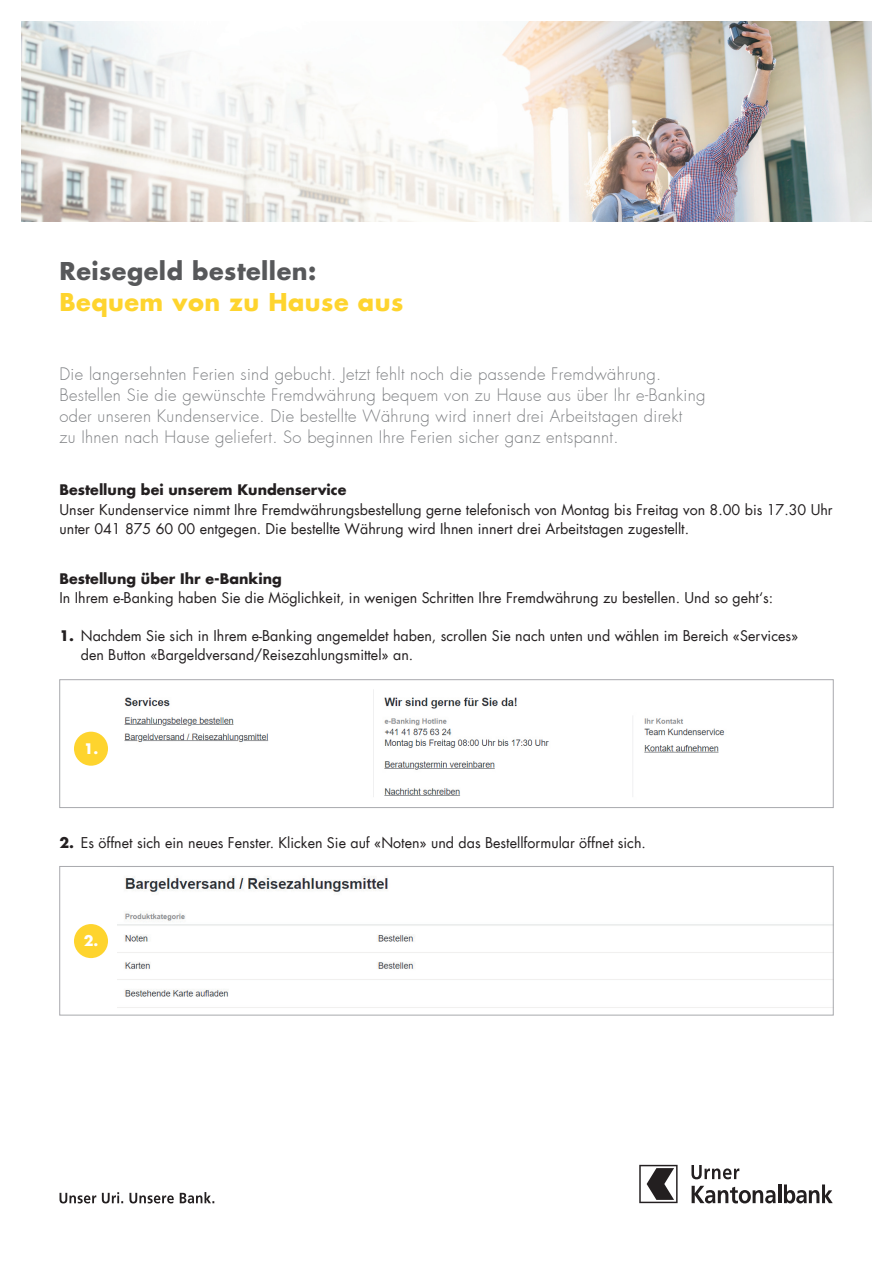
<style>
.page{position:relative;width:893px;height:1263px;background:#fff}
.page>*{position:absolute;margin:0;border:0;box-sizing:border-box;transform-origin:0 0}
.t1{font:700 24px "UKB Futura";letter-spacing:.02em;color:#57585a}
.t2{font:700 24px "UKB Futura";letter-spacing:.02em;color:#fed42e}
.t3{font:300 16.5px/21px "UKB Futura";letter-spacing:.02em;color:#808285}
.t4{font:14.25px/19.5px "UKB Futura";color:#231f20}
.t5{font:700 14.25px "UKB Futura";color:#231f20}
.t6{font:700 14.25px "UKB Futura";color:#fff}
.s1{font-weight:700}
</style>
<div class="page">
<svg style="left:60px;top:1192px;width:154px;height:11px"></svg>
<svg style="left:692px;top:1186px;width:84px;height:17px"></svg>
<hr style="left:778px;top:1184px;width:3px;height:19px;background:#231f20">
<svg style="left:784px;top:1184px;width:49px;height:19px"></svg>
<svg style="left:691px;top:1165px;width:48px;height:14px"></svg>
<svg style="left:639px;top:1165px;width:39px;height:38px"></svg>
<img style="left:21px;top:21px;width:851px;height:200px">
<img style="left:124px;top:689px;width:601px;height:108px">
<div style="left:60px;top:679px;width:773px;height:129px;border:1px solid #a8a9ad"></div>
<img style="left:118px;top:876px;width:713px;height:132px">
<div style="left:60px;top:866px;width:773px;height:149px;border:1px solid #a8a9ad"></div>
<div style="left:74px;top:732px;width:34px;height:34px;background:#fed42e;border-radius:50%"></div>
<div style="left:74px;top:924px;width:34px;height:34px;background:#fed42e;border-radius:50%"></div>
<h1 class="t1" style="left:60px;top:254px;width:258px">Reisegeld bestellen:</h1>
<h1 class="t2" style="left:60px;top:286px;width:345px">Bequem von zu Hause aus</h1>
<p class="t3" style="left:60px;top:363px;width:647px">Die langersehnten Ferien sind gebucht. Jetzt fehlt noch die passende Fremdwährung.<br>Bestellen Sie die gewünschte Fremdwährung bequem von zu Hause aus über Ihr e-Banking oder unseren Kundenservice. Die bestellte Währung wird innert drei Arbeitstagen direkt<br>zu Ihnen nach Hause geliefert. So beginnen Ihre Ferien sicher ganz entspannt.</p>
<p class="t5" style="left:60px;top:480px;width:288px">Bestellung bei unserem Kundenservice</p>
<p class="t4" style="left:60px;top:500px;width:775px">Unser Kundenservice nimmt Ihre Fremdwährungsbestellung gerne telefonisch von Montag bis Freitag von 8.00 bis 17.30 Uhr unter 041 875 60 00 entgegen. Die bestellte Währung wird Ihnen innert drei Arbeitstagen zugestellt.</p>
<p class="t5" style="left:60px;top:569px;width:224px">Bestellung über Ihr e-Banking</p>
<p class="t4" style="left:60px;top:588px;width:715px">In Ihrem e-Banking haben Sie die Möglichkeit, in wenigen Schritten Ihre Fremdwährung zu bestellen. Und so geht‘s:</p>
<p class="t4" style="left:81px;top:626px;width:719px;text-indent:-21px"><span class="s1">1.</span> Nachdem Sie sich in Ihrem e-Banking angemeldet haben, scrollen Sie nach unten und wählen im Bereich «Services» den Button «Bargeldversand/Reisezahlungsmittel» an.</p>
<p class="t6" style="left:84px;top:739px;width:16px">1.</p>
<p class="t4" style="left:60px;top:833px;width:588px"><span class="s1">2.</span> Es öffnet sich ein neues Fenster. Klicken Sie auf «Noten» und das Bestellformular öffnet sich.</p>
<p class="t6" style="left:84px;top:931px;width:16px">2.</p>
</div>
